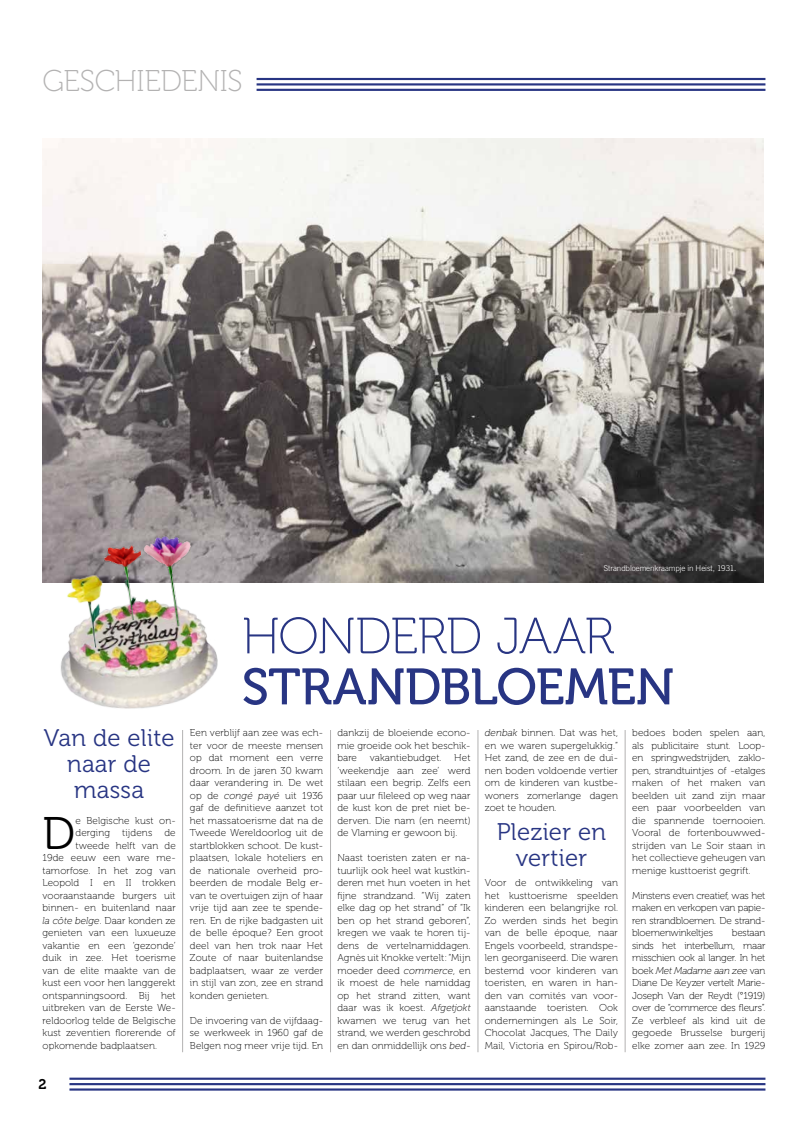
<style>
.page{position:relative;width:808px;height:1134px;background:#fff}
.page>*{position:absolute;margin:0;border:0;box-sizing:border-box;transform-origin:0 0}
.t1{font:51px "Museo 500";letter-spacing:-.015em;color:#283583}
.t2{font:51px "Museo 100";letter-spacing:-.03em;color:#283583}
.t3{font:45.6px "Museo 300";color:#000}
.t4{font:30px "Museo 100";letter-spacing:-.015em;color:#b3b2b2}
.t5{font:24px/26px "Museo 300";letter-spacing:.01em;color:#283583;text-align:center}
.t6{font:14px "Museo 700";color:#000}
.t7{font:10px/12.5px "Museo 100";letter-spacing:.01em;color:#000;text-align:justify}
.t8{font:300 8px "Trade Gothic";letter-spacing:-.01em;color:#fff}
.s1{font-style:italic}
</style>
<div class="page">
<hr style="left:69px;top:1078px;width:696px;height:2px;background:#283583">
<hr style="left:69px;top:1083px;width:696px;height:2px;background:#283583">
<hr style="left:69px;top:1088px;width:696px;height:3px;background:#283583">
<hr style="left:257px;top:78px;width:508px;height:2px;background:#283583">
<hr style="left:257px;top:83px;width:508px;height:3px;background:#283583">
<hr style="left:257px;top:89px;width:508px;height:2px;background:#283583">
<img style="left:43px;top:139px;width:720px;height:443px">
<hr style="left:182px;top:730px;width:1px;height:322px;background:#b3b2b2">
<hr style="left:330px;top:730px;width:1px;height:322px;background:#b3b2b2">
<hr style="left:478px;top:730px;width:1px;height:322px;background:#b3b2b2">
<hr style="left:625px;top:730px;width:1px;height:322px;background:#b3b2b2">
<img style="left:60px;top:623px;width:158px;height:86px">
<img style="left:62px;top:567px;width:58px;height:83px">
<img style="left:138px;top:526px;width:70px;height:103px">
<img style="left:98px;top:544px;width:51px;height:79px">
<h3 class="t4" style="left:43px;top:65px;width:201px">GESCHIEDENIS</h3>
<p class="t8" style="left:604px;top:563px;width:134px">Strandbloemenkraampje in Heist, 1931.</p>
<h3 class="t5" style="left:44px;top:725px;width:132px">Van de elite naar de massa</h3>
<h2 class="t3" style="left:43px;top:808px;width:34px">D</h2>
<p class="t7" style="left:76px;top:814px;width:102px">e Belgische kust on-</p>
<p class="t7" style="left:76px;top:827px;width:102px">derging tijdens de</p>
<p class="t7" style="left:76px;top:839px;width:102px">tweede helft van de</p>
<p class="t7" style="left:43px;top:852px;width:135px">19de eeuw een ware me-</p>
<p class="t7" style="left:43px;top:864px;width:135px">tamorfose. In het zog van</p>
<p class="t7" style="left:43px;top:877px;width:135px">Leopold I en II trokken</p>
<p class="t7" style="left:43px;top:889px;width:135px">vooraanstaande burgers uit</p>
<p class="t7" style="left:43px;top:902px;width:135px">binnen- en buitenland naar</p>
<p class="t7" style="left:43px;top:914px;width:135px"><span class="s1">la côte belge</span>. Daar konden ze</p>
<p class="t7" style="left:43px;top:927px;width:135px">genieten van een luxueuze</p>
<p class="t7" style="left:43px;top:939px;width:135px">vakantie en een ‘gezonde’</p>
<p class="t7" style="left:43px;top:952px;width:135px">duik in zee. Het toerisme</p>
<p class="t7" style="left:43px;top:964px;width:135px">van de elite maakte van de</p>
<p class="t7" style="left:43px;top:977px;width:135px">kust een voor hen langgerekt</p>
<p class="t7" style="left:43px;top:989px;width:135px">ontspanningsoord. Bij het</p>
<p class="t7" style="left:43px;top:1002px;width:135px">uitbreken van de Eerste We-</p>
<p class="t7" style="left:43px;top:1014px;width:135px">reldoorlog telde de Belgische</p>
<p class="t7" style="left:43px;top:1027px;width:135px">kust zeventien florerende of</p>
<p class="t7" style="left:43px;top:1039px;width:116px">opkomende badplaatsen.</p>
<h3 class="t6" style="left:39px;top:1077px;width:10px">2</h3>
<h1 class="t2" style="left:242px;top:609px;width:374px">HONDERD JAAR</h1>
<h1 class="t1" style="left:242px;top:659px;width:434px">STRANDBLOEMEN</h1>
<p class="t7" style="left:190px;top:727px;width:135px">Een verblijf aan zee was ech&shy;ter voor de meeste mensen op dat moment een verre droom. In de jaren 30 kwam daar verandering in. De wet op de <span class="s1">congé payé</span> uit 1936 gaf de definitieve aanzet tot het massatoerisme dat na de Tweede Wereldoorlog uit de startblokken schoot. De kust&shy;plaatsen, lokale hoteliers en de nationale overheid pro&shy;beerden de modale Belg er&shy;van te overtuigen zijn of haar vrije tijd aan zee te spende&shy;ren. En de rijke badgasten uit de belle époque? Een groot deel van hen trok naar Het Zoute of naar buitenlandse badplaatsen, waar ze verder in stijl van zon, zee en strand konden genieten.</p>
<p class="t7" style="left:190px;top:1014px;width:135px">De invoering van de vijfdaag&shy;se werkweek in 1960 gaf de Belgen nog meer vrije tijd. En</p>
<p class="t7" style="left:337px;top:727px;width:135px">dankzij de bloeiende econo&shy;mie groeide ook het beschik&shy;bare</p>
<p class="t7" style="left:337px;top:752px;width:135px;text-indent:117px">Het ‘weekendje aan zee’ werd stilaan een begrip. Zelfs een paar uur fileleed op weg naar de kust kon de pret niet be&shy;derven. Die nam (en neemt) de Vlaming er gewoon bij.</p>
<p class="t7" style="left:337px;top:852px;width:135px">Naast toeristen zaten er na&shy;tuurlijk ook heel wat kustkin&shy;deren met hun voeten in het fijne strandzand. “Wij zaten elke dag op het strand” of “Ik ben op het strand geboren”, kregen we vaak te horen tij&shy;dens de vertelnamiddagen.<br>Agnès uit Knokke vertelt: “Mijn moeder deed <span class="s1">commerce</span>, en ik moest de hele namiddag op het strand zitten, want daar was ik koest. <span class="s1">Afgetjokt </span>kwamen we terug van het strand, we werden geschrobd en dan onmiddellijk ons <span class="s1">bed-</span></p>
<p class="t7" style="left:370px;top:752px;width:73px">vakantiebudget.</p>
<p class="t7" style="left:485px;top:727px;width:135px"><span class="s1">denbak</span> binnen. Dat was het, en we waren supergelukkig.” Het zand, de zee en de dui&shy;nen boden voldoende vertier om de kinderen van kustbe&shy;woners zomerlange dagen zoet te houden.</p>
<h3 class="t5" style="left:497px;top:819px;width:111px">Plezier en vertier</h3>
<p class="t7" style="left:485px;top:877px;width:135px">Voor de ontwikkeling van het kusttoerisme speelden kinderen een belangrijke rol.<br>Zo werden sinds het begin van de belle époque, naar Engels voorbeeld, strandspe&shy;len georganiseerd. Die waren bestemd voor kinderen van toeristen, en waren in han&shy;den van comités van voor&shy;aanstaande toeristen. Ook ondernemingen als Le Soir, Chocolat Jacques, The Daily Mail, Victoria en Spirou/Rob-</p>
<p class="t7" style="left:632px;top:727px;width:135px">bedoes boden spelen aan, als publicitaire stunt. Loop&shy;en springwedstrijden, zaklo&shy;pen, strandtuintjes of -etalges maken of het maken van beelden uit zand zijn maar een paar voorbeelden van die spannende toernooien.<br>Vooral de fortenbouwwed&shy;strijden van Le Soir staan in het collectieve geheugen van menige kusttoerist gegrift.</p>
<p class="t7" style="left:632px;top:889px;width:135px">Minstens even creatief, was het maken en verkopen van papie&shy;ren strandbloemen. De strand&shy;bloemenwinkeltjes</p>
<p class="t7" style="left:632px;top:927px;width:135px;text-indent:100px">bestaan sinds het interbellum, maar misschien ook al langer. In het boek <span class="s1">Met Madame aan zee</span> van Diane De Keyzer vertelt Marie-Joseph Van der Reydt (°1919) over de “commerce des fleurs”.<br>Ze verbleef als kind uit de gegoede Brusselse burgerij elke zomer aan zee. In 1929</p>
</div>
